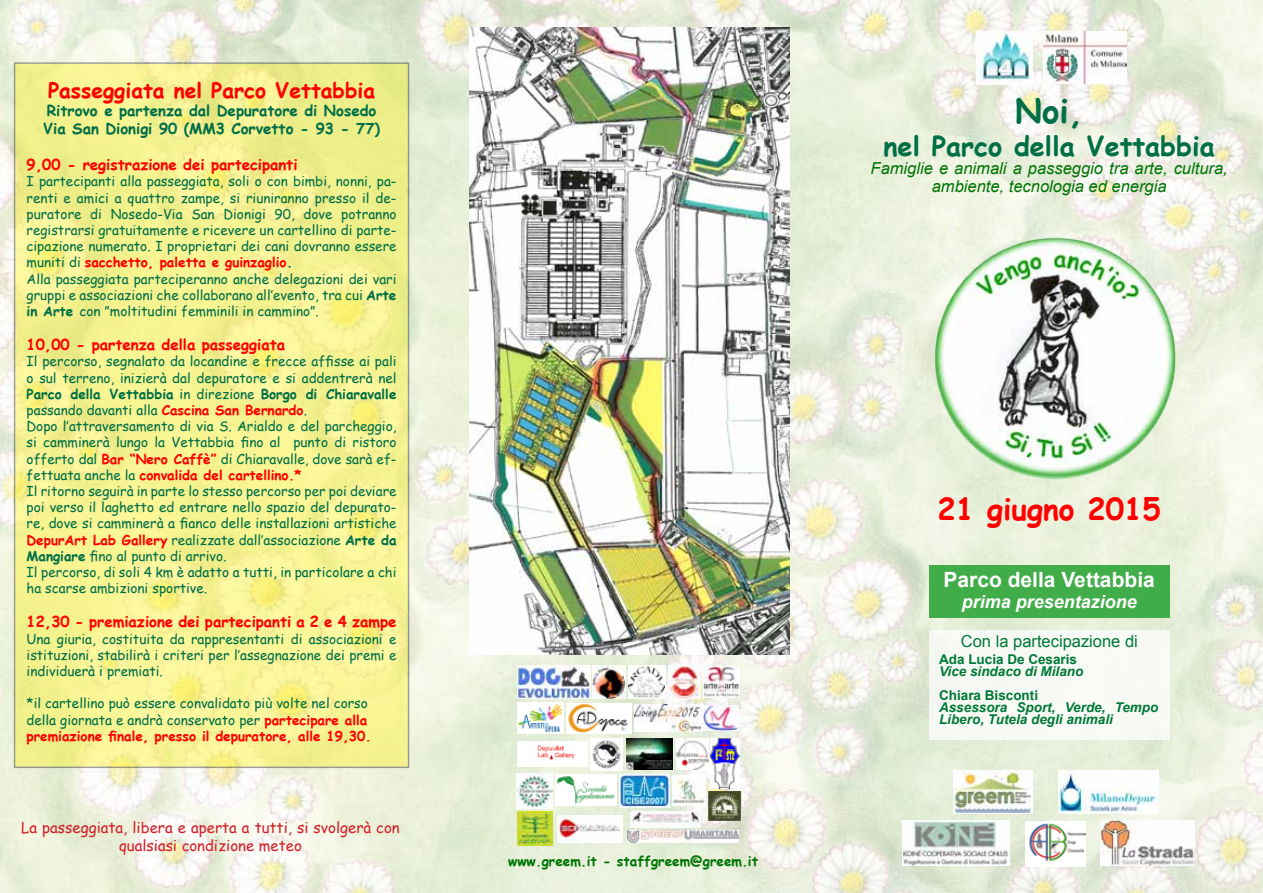
<style>
.page{position:relative;width:1263px;height:893px;background:#fff}
.page>*{position:absolute;margin:0;border:0;box-sizing:border-box;transform-origin:0 0}
.t1{font:700 33px "Comic Sans MS";color:#006f46}
.t2{font:700 30px "Comic Sans MS";color:#f00}
.t3{font:700 27px "Comic Sans MS";color:#006f46}
.t4{font:700 21px "Comic Sans MS";color:#f00}
.t5{font:700 21px "Arial";color:#fff}
.t6{font:italic 700 18px "Arial";color:#fff}
.t7{font:italic 16.5px/18px "Arial";color:#007503;text-align:center}
.t8{font:16.5px "Arial";color:#007839}
.t9{font:700 15px "Comic Sans MS";color:#f00}
.t10{font:700 15px/18px "Comic Sans MS";color:#006f46}
.t11{font:15px/18px "Comic Sans MS";color:#d2232a;text-align:center}
.t12{font:13.5px/16.2px "Comic Sans MS";color:#006f46}
.t13{font:italic 700 13.5px/12px "Arial";color:#007839}
.t14{font:700 13.5px "Comic Sans MS";color:#007503}
.t15{font:700 13.5px "Arial";color:#007839}
.s1{font-weight:700;color:#f00}
.s2{font-weight:700}
</style>
<div class="page">
<img style="left:0;top:0;width:1263px;height:893px">
<div style="left:929px;top:566px;width:240px;height:52px;background:#41ad49"></div>
<img style="left:953px;top:770px;width:79px;height:43px">
<img style="left:1059px;top:770px;width:100px;height:43px">
<img style="left:977px;top:32px;width:56px;height:53px">
<img style="left:1044px;top:32px;width:82px;height:52px">
<img style="left:912px;top:215px;width:288px;height:281px">
<img style="left:1101px;top:821px;width:94px;height:44px">
<img style="left:902px;top:821px;width:107px;height:45px">
<img style="left:1026px;top:821px;width:59px;height:45px">
<svg style="left:17px;top:65px;width:389px;height:700px;background:#f5f291"></svg>
<img style="left:470px;top:28px;width:319px;height:626px">
<div style="left:929px;top:630px;width:240px;height:110px;background:#f7faf4"></div>
<img style="left:673px;top:775px;width:32px;height:30px">
<img style="left:555px;top:775px;width:62px;height:31px">
<img style="left:710px;top:739px;width:30px;height:49px">
<img style="left:591px;top:739px;width:31px;height:31px">
<img style="left:517px;top:703px;width:47px;height:31px">
<img style="left:566px;top:704px;width:66px;height:30px">
<img style="left:676px;top:739px;width:32px;height:30px">
<img style="left:626px;top:739px;width:47px;height:30px">
<img style="left:668px;top:665px;width:32px;height:33px">
<img style="left:517px;top:741px;width:70px;height:26px">
<img style="left:593px;top:665px;width:32px;height:34px">
<img style="left:634px;top:705px;width:68px;height:26px">
<img style="left:628px;top:665px;width:38px;height:33px">
<img style="left:620px;top:774px;width:50px;height:33px">
<img style="left:558px;top:815px;width:64px;height:27px">
<img style="left:517px;top:773px;width:35px;height:35px">
<img style="left:517px;top:812px;width:35px;height:34px">
<img style="left:517px;top:666px;width:73px;height:33px">
<img style="left:631px;top:812px;width:69px;height:15px">
<img style="left:708px;top:791px;width:34px;height:30px">
<img style="left:704px;top:705px;width:35px;height:26px">
<img style="left:627px;top:830px;width:111px;height:13px">
<img style="left:703px;top:666px;width:37px;height:31px">
<h3 class="t4" style="left:48px;top:75px;width:328px">Passeggiata nel Parco Vettabbia</h3>
<p class="t10" style="left:43px;top:101px;width:338px">Ritrovo e partenza dal Depuratore di Nosedo<br>Via San Dionigi 90 (MM3 Corvetto - 93 - 77)</p>
<p class="t9" style="left:27px;top:154px;width:272px">9,00 - registrazione dei partecipanti</p>
<p class="t12" style="left:27px;top:173px;width:371px">I partecipanti alla passeggiata, soli o con bimbi, nonni, pa&shy;renti e amici a quattro zampe, si riuniranno presso il de&shy;puratore di Nosedo-Via San Dionigi 90, dove potranno registrarsi gratuitamente e ricevere un cartellino di parte&shy;cipazione numerato. I proprietari dei cani dovranno essere muniti di <span class="s1">sacchetto, paletta e guinzaglio</span><span class="s2">.<br></span>Alla passeggiata parteciperanno anche delegazioni dei vari gruppi e associazioni che collaborano all’evento, tra cui <span class="s2">Arte in Arte</span> con ”moltitudini femminili in cammino”.</p>
<p class="t9" style="left:27px;top:334px;width:260px">10,00 - partenza della passeggiata</p>
<p class="t12" style="left:27px;top:353px;width:371px">Il percorso, segnalato da locandine e frecce affisse ai pali o sul terreno, inizierà dal depuratore e si addentrerà nel <span class="s2">Parco della Vettabbia</span> in direzione <span class="s2">Borgo di Chiaravalle </span>passando davanti alla <span class="s1">Cascina San Bernardo</span>.<br>Dopo l’attraversamento di via S. Arialdo e del parcheggio, si camminerà lungo la Vettabbia fino al punto di ristoro offerto dal <span class="s1">Bar “Nero Caffè”</span> di Chiaravalle, dove sarà ef&shy;fettuata anche la <span class="s1">convalida del cartellino.*<br></span>Il ritorno seguirà in parte lo stesso percorso per poi deviare poi verso il laghetto ed entrare nello spazio del depurato&shy;re, dove si camminerà a fianco delle installazioni artistiche <span class="s1">DepurArt Lab Gallery</span> realizzate dall’associazione <span class="s2">Arte da Mangiare</span> fino al punto di arrivo.<br>Il percorso, di soli 4 km è adatto a tutti, in particolare a chi ha scarse ambizioni sportive.</p>
<p class="t9" style="left:27px;top:611px;width:371px">12,30 - premiazione dei partecipanti a 2 e 4 zampe</p>
<p class="t12" style="left:27px;top:630px;width:371px;text-align:justify">Una giuria, costituita da rappresentanti di associazioni e istituzioni, stabilirà i criteri per l’assegnazione dei premi e individuerà i premiati.</p>
<p class="t12" style="left:27px;top:695px;width:346px">*il cartellino può essere convalidato più volte nel corso della giornata e andrà conservato per <span class="s1">partecipare alla premiazione finale, presso il depuratore, alle 19,30.</span></p>
<p class="t11" style="left:21px;top:818px;width:380px">La passeggiata, libera e aperta a tutti, si svolgerà con qualsiasi condizione meteo</p>
<p class="t14" style="left:508px;top:851px;width:251px">www.greem.it - staffgreem@greem.it</p>
<h1 class="t1" style="left:1015px;top:87px;width:69px">Noi,</h1>
<h3 class="t3" style="left:883px;top:126px;width:333px">nel Parco della Vettabbia</h3>
<p class="t7" style="left:870px;top:159px;width:359px">Famiglie e animali a passeggio tra arte, cultura, ambiente, tecnologia ed energia</p>
<h2 class="t2" style="left:937px;top:487px;width:225px">21 giugno 2015</h2>
<h3 class="t5" style="left:943px;top:565px;width:213px">Parco della Vettabbia</h3>
<h3 class="t6" style="left:962px;top:590px;width:177px">prima presentazione</h3>
<p class="t8" style="left:961px;top:631px;width:178px">Con la partecipazione di</p>
<p class="t15" style="left:939px;top:650px;width:140px">Ada Lucia De Cesaris</p>
<p class="t13" style="left:939px;top:666px;width:146px">Vice sindaco di Milano</p>
<p class="t15" style="left:939px;top:686px;width:101px">Chiara Bisconti</p>
<p class="t13" style="left:939px;top:702px;width:221px">Assessora Sport, Verde, Tempo<br>Libero, Tutela degli animali</p>
</div>
